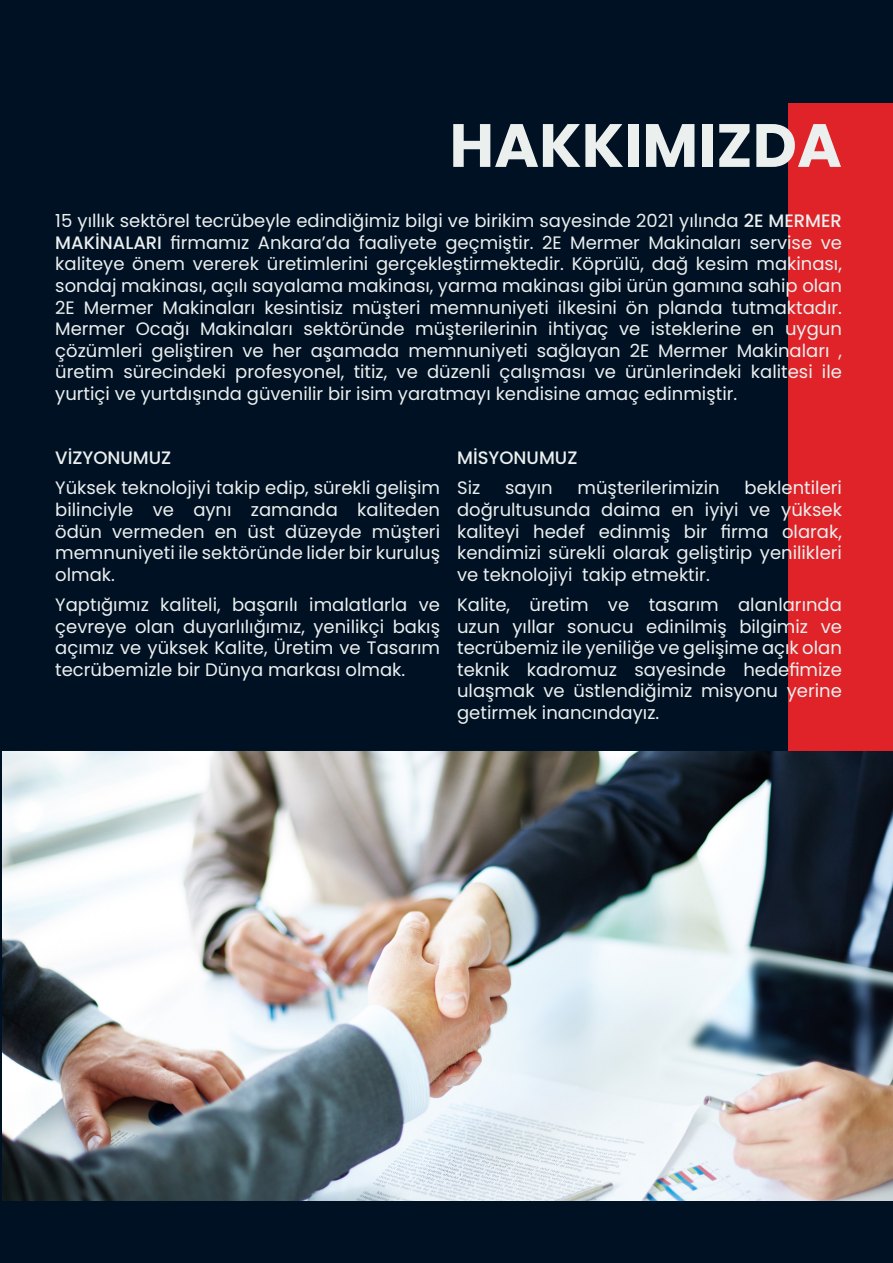
<style>
.page{position:relative;width:893px;height:1263px;background:#011124}
.page>*{position:absolute;margin:0;border:0;box-sizing:border-box;transform-origin:0 0}
.BAŞLIK2{font:700 61.05px "Poppins";color:#ebf0ef}
.METİNBEYAZ{font:18px/21.6px "Poppins";color:#ebf0ef;text-align:justify}
.METİNBEYAZ-2{font:500 18px "Poppins";color:#ebf0ef}
.s1{font-weight:500}
</style>
<div class="page">
<div style="left:788px;top:103px;width:105px;height:705px;background:#df2329"></div>
<img style="left:2px;top:752px;width:891px;height:449px">
<p class="BAŞLIK2" style="left:449px;top:110px;width:394px">HAKKIMIZDA</p>
<p class="METİNBEYAZ" style="left:55px;top:210px;width:788px">15 yıllık sektörel tecrübeyle edindiğimiz bilgi ve birikim sayesinde 2021 yılında <span class="s1">2E MERMER MAKİNALARI</span> firmamız Ankara’da faaliyete geçmiştir. 2E Mermer Makinaları servise ve kaliteye önem vererek üretimlerini gerçekleştirmektedir. Köprülü, dağ kesim makinası, sondaj makinası, açılı sayalama makinası, yarma makinası gibi ürün gamına sahip olan 2E Mermer Makinaları kesintisiz müşteri memnuniyeti ilkesini ön planda tutmaktadır.<br>Mermer Ocağı Makinaları sektöründe müşterilerinin ihtiyaç ve isteklerine en uygun çözümleri geliştiren ve her aşamada memnuniyeti sağlayan 2E Mermer Makinaları , üretim sürecindeki profesyonel, titiz, ve düzenli çalışması ve ürünlerindeki kalitesi ile yurtiçi ve yurtdışında güvenilir bir isim yaratmayı kendisine amaç edinmiştir.</p>
<p class="METİNBEYAZ-2" style="left:55px;top:448px;width:118px">VİZYONUMUZ</p>
<p class="METİNBEYAZ" style="left:55px;top:477px;width:386px">Yüksek teknolojiyi takip edip, sürekli gelişim bilinciyle ve aynı zamanda kaliteden ödün vermeden en üst düzeyde müşteri memnuniyeti ile sektöründe lider bir kuruluş olmak.</p>
<p class="METİNBEYAZ" style="left:55px;top:594px;width:386px">Yaptığımız kaliteli, başarılı imalatlarla ve çevreye olan duyarlılığımız, yenilikçi bakış açımız ve yüksek Kalite, Üretim ve Tasarım tecrübemizle bir Dünya markası olmak.</p>
<p class="METİNBEYAZ-2" style="left:457px;top:448px;width:122px">MİSYONUMUZ</p>
<p class="METİNBEYAZ" style="left:457px;top:477px;width:25px">Siz</p>
<p class="METİNBEYAZ" style="left:505px;top:477px;width:49px">sayın</p>
<p class="METİNBEYAZ" style="left:578px;top:477px;width:144px">müşterilerimizin</p>
<p class="METİNBEYAZ" style="left:457px;top:477px;width:386px;text-indent:287px">beklentileri doğrultusunda daima en iyiyi ve yüksek kaliteyi hedef edinmiş bir firma olarak, kendimizi sürekli olarak geliştirip yenilikleri ve teknolojiyi takip etmektir.</p>
<p class="METİNBEYAZ" style="left:457px;top:594px;width:386px">Kalite, üretim ve tasarım alanlarında uzun yıllar sonucu edinilmiş bilgimiz ve tecrübemiz ile yeniliğe ve gelişime açık olan teknik kadromuz sayesinde hedefimize ulaşmak ve üstlendiğimiz misyonu yerine getirmek inancındayız.</p>
</div>
